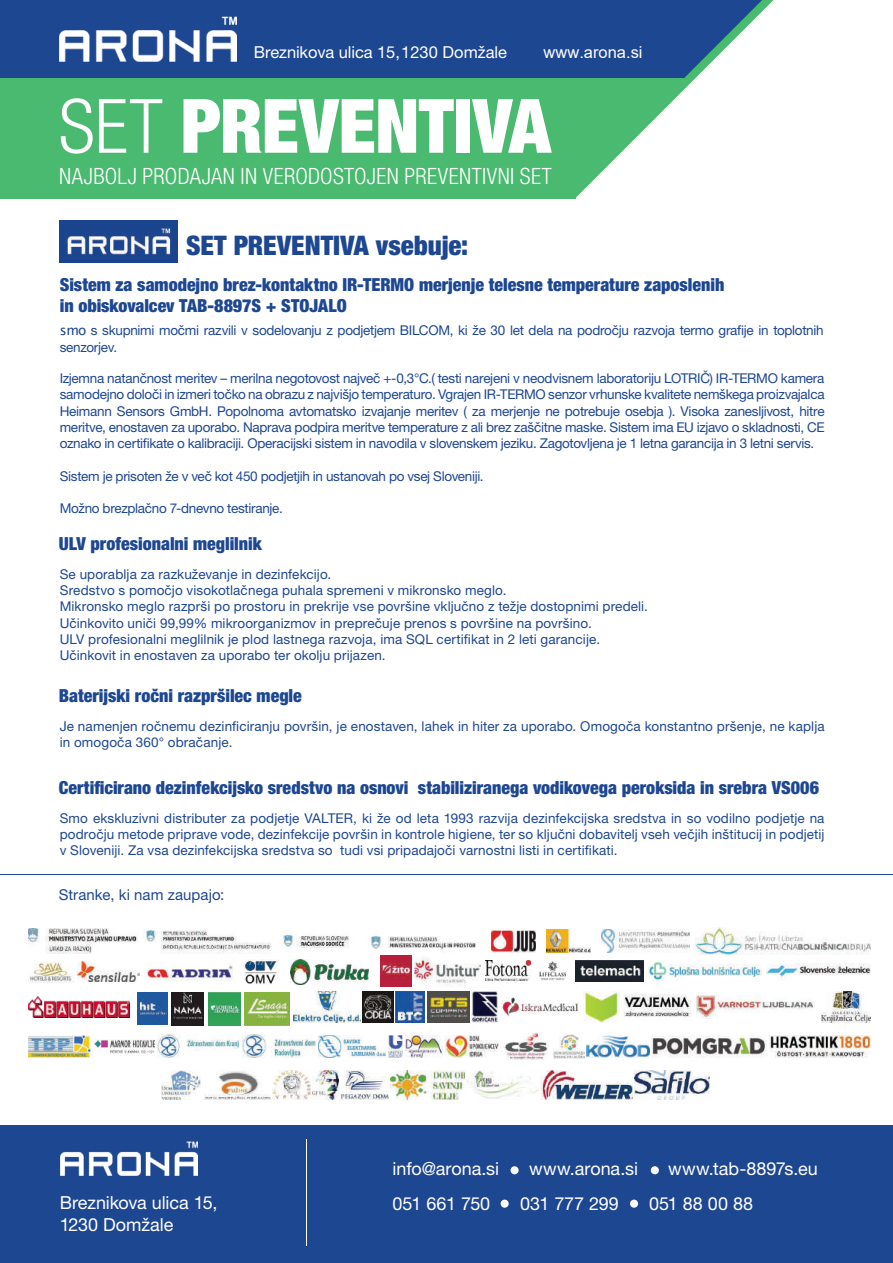
<style>
.page{position:relative;width:893px;height:1263px;background:#fff}
.page>*{position:absolute;margin:0;border:0;box-sizing:border-box;transform-origin:0 0}
.t1{font:900 condensed 75px "Helvetica Neue LT Pro";letter-spacing:-.005em;color:#fff}
.t2{font:900 condensed 27px "Helvetica Neue LT Pro";color:#1e4792}
.t3{font:300 condensed 22.5px "Helvetica Neue LT Pro";letter-spacing:.015em;color:#fff}
.t4{font:900 condensed 18px/21.6px "Helvetica Neue LT Pro";color:#1e4792}
.t5{font:18px/21.6px "Helvetica Neue LT Pro";letter-spacing:-.005em;color:#fff}
.t6{font:16.5px "Helvetica Neue LT Pro";letter-spacing:-.005em;color:#fff}
.t7{font:16.5px "Arial";color:#fff}
.t8{font:15px "Helvetica Neue LT Pro";letter-spacing:.005em;color:#1e4792}
.t9{font:13.5px/16.2px "Helvetica Neue LT Pro";letter-spacing:.005em;color:#1e4792;text-align:justify}
.t10{font:13.5px/16.2px "Helvetica Neue LT Pro";letter-spacing:-.02em;color:#1e4792}
.s1{font-weight:300}
.s2{font-family:"Lucida Sans"}
</style>
<div class="page">
<hr style="left:0;top:874px;width:893px;height:1px;background:#1e4792">
<div style="left:0;top:1125px;width:893px;height:138px;background:#1e4792"></div>
<div style="left:0;top:0;width:575px;height:198px;background:#4bba71"></div>
<svg style="left:575px;top:0;width:199px;height:198px"></svg>
<div style="left:0;top:0;width:684px;height:78px;background:#1e4792"></div>
<svg style="left:684px;top:0;width:78px;height:78px"></svg>
<img style="left:60px;top:220px;width:117px;height:42px">
<img style="left:60px;top:17px;width:177px;height:44px">
<img style="left:60px;top:1141px;width:138px;height:35px">
<hr style="left:306px;top:1139px;width:1px;height:106px;background:#fff">
<div style="left:510px;top:1166px;width:9px;height:8px;background:#fff;border-radius:50%"></div>
<div style="left:651px;top:1166px;width:8px;height:8px;background:#fff;border-radius:50%"></div>
<div style="left:630px;top:1199px;width:8px;height:9px;background:#fff;border-radius:50%"></div>
<div style="left:501px;top:1199px;width:8px;height:9px;background:#fff;border-radius:50%"></div>
<img style="left:28px;top:928px;width:448px;height:25px">
<img style="left:491px;top:931px;width:45px;height:21px">
<img style="left:547px;top:929px;width:43px;height:23px">
<img style="left:601px;top:929px;width:88px;height:23px">
<img style="left:28px;top:961px;width:46px;height:22px">
<img style="left:78px;top:961px;width:61px;height:21px">
<img style="left:147px;top:965px;width:85px;height:16px">
<img style="left:696px;top:928px;width:174px;height:27px">
<img style="left:381px;top:956px;width:31px;height:30px">
<img style="left:415px;top:956px;width:66px;height:30px">
<img style="left:649px;top:960px;width:112px;height:21px">
<img style="left:767px;top:963px;width:103px;height:16px">
<img style="left:575px;top:960px;width:68px;height:21px">
<img style="left:137px;top:992px;width:30px;height:33px">
<img style="left:172px;top:992px;width:32px;height:33px">
<img style="left:208px;top:992px;width:32px;height:33px">
<img style="left:245px;top:992px;width:45px;height:33px">
<img style="left:293px;top:992px;width:67px;height:30px">
<img style="left:362px;top:992px;width:31px;height:30px">
<img style="left:396px;top:992px;width:29px;height:30px">
<img style="left:427px;top:991px;width:42px;height:31px">
<img style="left:472px;top:991px;width:25px;height:31px">
<img style="left:583px;top:991px;width:107px;height:31px">
<img style="left:697px;top:995px;width:118px;height:24px">
<img style="left:821px;top:991px;width:49px;height:31px">
<img style="left:28px;top:1035px;width:63px;height:22px">
<img style="left:158px;top:1035px;width:82px;height:23px">
<img style="left:242px;top:1035px;width:73px;height:23px">
<img style="left:318px;top:1035px;width:68px;height:22px">
<img style="left:388px;top:1035px;width:15px;height:22px">
<img style="left:405px;top:1035px;width:37px;height:22px">
<img style="left:445px;top:1035px;width:53px;height:22px">
<img style="left:502px;top:1033px;width:46px;height:26px">
<img style="left:553px;top:1034px;width:31px;height:24px">
<img style="left:586px;top:1035px;width:63px;height:22px">
<img style="left:652px;top:1035px;width:115px;height:22px">
<img style="left:769px;top:1035px;width:101px;height:22px">
<img style="left:161px;top:1071px;width:39px;height:28px">
<img style="left:204px;top:1071px;width:66px;height:28px">
<img style="left:273px;top:1070px;width:37px;height:29px">
<img style="left:313px;top:1070px;width:25px;height:29px">
<img style="left:340px;top:1070px;width:48px;height:29px">
<img style="left:390px;top:1070px;width:75px;height:30px">
<img style="left:467px;top:1070px;width:71px;height:29px">
<img style="left:540px;top:1071px;width:92px;height:28px">
<img style="left:634px;top:1071px;width:75px;height:29px">
<img style="left:95px;top:1039px;width:60px;height:14px">
<img style="left:502px;top:997px;width:77px;height:20px">
<img style="left:539px;top:961px;width:26px;height:20px">
<img style="left:486px;top:961px;width:45px;height:20px">
<img style="left:28px;top:997px;width:101px;height:20px">
<img style="left:290px;top:959px;width:79px;height:26px">
<img style="left:244px;top:959px;width:35px;height:25px">
<p class="t6" style="left:254px;top:42px;width:255px">Breznikova ulica 15,1230 Domžale</p>
<p class="t7" style="left:544px;top:43px;width:100px">www.arona.si</p>
<h1 class="t1" style="left:59px;top:80px;width:494px"><span class="s1">SET</span> PREVENTIVA</h1>
<h3 class="t3" style="left:59px;top:163px;width:494px">NAJBOLJ PRODAJAN IN VERODOSTOJEN PREVENTIVNI SET</h3>
<h2 class="t2" style="left:186px;top:229px;width:284px">SET PREVENTIVA vsebuje:</h2>
<h3 class="t4" style="left:60px;top:273px;width:666px">Sistem za samodejno brez-kontaktno IR-TERMO merjenje telesne temperature zaposlenih in obiskovalcev TAB-8897S + STOJALO</h3>
<p class="t10" style="left:60px;top:322px;width:765px"><span class="s2">smo</span> s skupnimi močmi razvili v sodelovanju z podjetjem BILCOM, ki že 30 let dela na področju razvoja termo grafije in toplotnih senzorjev.</p>
<p class="t9" style="left:60px;top:370px;width:766px">Izjemna natančnost meritev – merilna negotovost največ +-0,3°C.( testi narejeni v neodvisnem laboratoriju LOTRIČ) IR-TERMO kamera samodejno določi in izmeri točko na obrazu z najvišjo temperaturo. Vgrajen IR-TERMO senzor vrhunske kvalitete nemškega proizvajalca Heimann Sensors GmbH. Popolnoma avtomatsko izvajanje meritev ( za merjenje ne potrebuje osebja ). Visoka zanesljivost, hitre meritve, enostaven za uporabo. Naprava podpira meritve temperature z ali brez zaščitne maske. Sistem ima EU izjavo o skladnosti, CE oznako in certifikate o kalibraciji. Operacijski sistem in navodila v slovenskem jeziku. Zagotovljena je 1 letna garancija in 3 letni servis.</p>
<p class="t10" style="left:60px;top:467px;width:425px">Sistem je prisoten že v več kot 450 podjetjih in ustanovah po vsej Sloveniji.</p>
<p class="t10" style="left:60px;top:500px;width:225px">Možno brezplačno 7-dnevno testiranje.</p>
<h3 class="t4" style="left:59px;top:532px;width:204px">ULV profesionalni meglilnik</h3>
<p class="t9" style="left:60px;top:566px;width:590px;text-align:left">Se uporablja za razkuževanje in dezinfekcijo.<br>Sredstvo s pomočjo visokotlačnega puhala spremeni v mikronsko meglo.<br>Mikronsko meglo razprši po prostoru in prekrije vse površine vključno z težje dostopnimi predeli.<br>Učinkovito uniči 99,99% mikroorganizmov in preprečuje prenos s površine na površino.<br>ULV profesionalni meglilnik je plod lastnega razvoja, ima SQL certifikat in 2 leti garancije.<br>Učinkovit in enostaven za uporabo ter okolju prijazen.</p>
<h3 class="t4" style="left:59px;top:684px;width:245px">Baterijski ročni razpršilec megle</h3>
<p class="t9" style="left:60px;top:718px;width:766px">Je namenjen ročnemu dezinficiranju površin, je enostaven, lahek in hiter za uporabo. Omogoča konstantno pršenje, ne kaplja in omogoča 360° obračanje.</p>
<h3 class="t4" style="left:59px;top:776px;width:762px">Certificirano dezinfekcijsko sredstvo na osnovi stabiliziranega vodikovega peroksida in srebra VS006</h3>
<p class="t9" style="left:60px;top:809px;width:766px">Smo ekskluzivni distributer za podjetje VALTER, ki že od leta 1993 razvija dezinfekcijska sredstva in so vodilno podjetje na področju metode priprave vode, dezinfekcije površin in kontrole higiene, ter so ključni dobavitelj vseh večjih inštitucij in podjetij v Sloveniji. Za vsa dezinfekcijska sredstva so tudi vsi pripadajoči varnostni listi in certifikati.</p>
<p class="t8" style="left:59px;top:886px;width:167px">Stranke, ki nam zaupajo:</p>
<h3 class="t5" style="left:393px;top:1157px;width:108px">info@arona.si</h3>
<h3 class="t5" style="left:529px;top:1157px;width:110px">www.arona.si</h3>
<h3 class="t5" style="left:668px;top:1157px;width:151px">www.tab-8897s.eu</h3>
<h3 class="t5" style="left:60px;top:1192px;width:159px">Breznikova ulica 15,<br>1230 Domžale</h3>
<h3 class="t5" style="left:393px;top:1192px;width:99px">051 661 750</h3>
<h3 class="t5" style="left:520px;top:1192px;width:100px">031 777 299</h3>
<h3 class="t5" style="left:649px;top:1192px;width:106px">051 88 00 88</h3>
</div>
